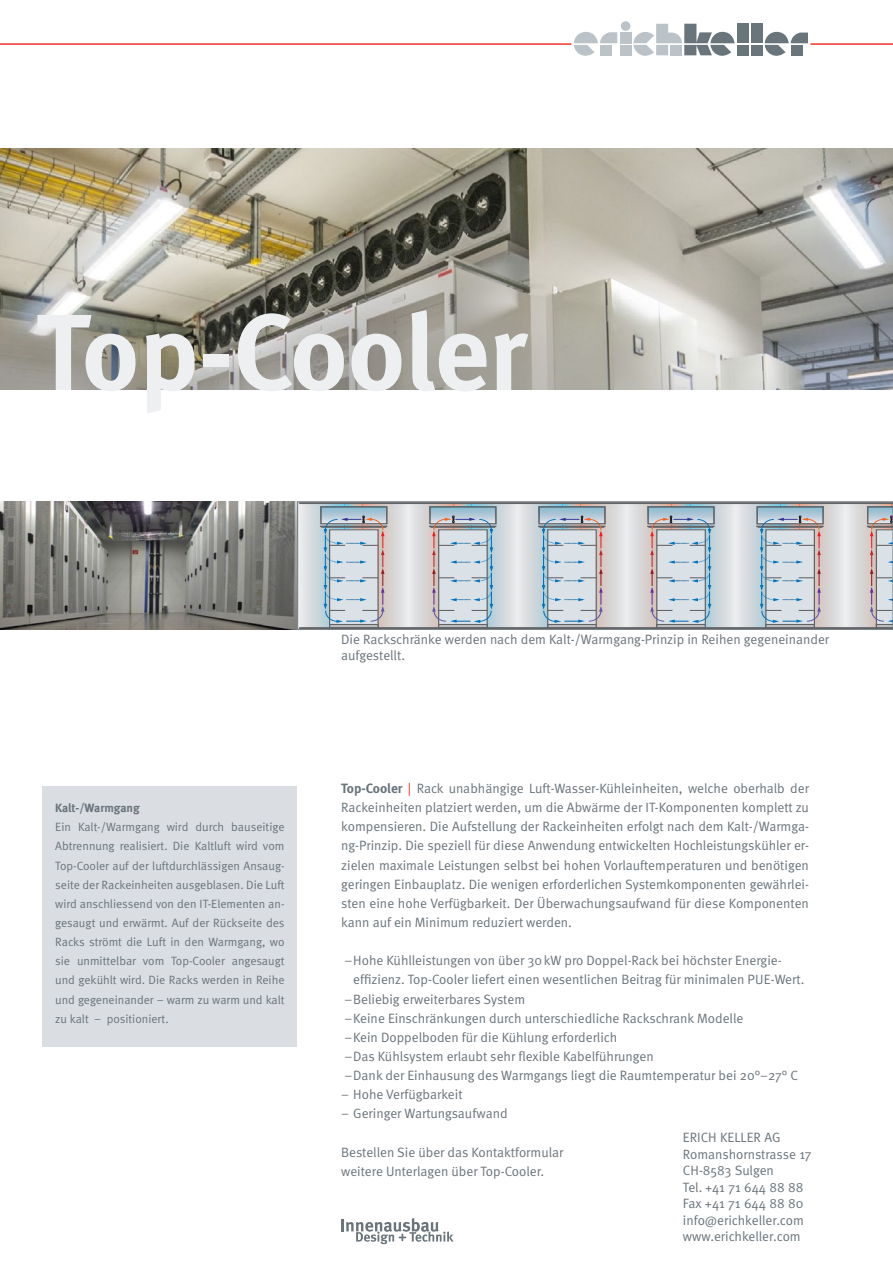
<style>
.page{position:relative;width:893px;height:1263px;background:#fff}
.page>*{position:absolute;margin:0;border:0;box-sizing:border-box;transform-origin:0 0}
.t1{font:700 108px "Meta";letter-spacing:-.005em;color:#edeff1}
.t2{font:13.5px/19.2px "Meta Normal";color:#6a747b}
.t3{font:12px/19.2px "Meta Normal";color:#6a747b;text-align:justify}
.t4{font:700 12px "Meta";letter-spacing:-.005em;color:#6a747b}
.s1{font-family:"Meta";font-weight:700}
.s2{font-family:"Meta Normal LF";color:#ee2e22}
</style>
<div class="page">
<svg style="left:574px;top:32px;width:43px;height:24px"></svg>
<svg style="left:765px;top:32px;width:43px;height:24px"></svg>
<div style="left:620px;top:45px;width:12px;height:10px;background:#bcc3c8"></div>
<div style="left:620px;top:32px;width:12px;height:11px;background:#bcc3c8"></div>
<div style="left:621px;top:21px;width:9px;height:10px;background:#bcc3c8;border-radius:50%"></div>
<svg style="left:633px;top:24px;width:102px;height:32px"></svg>
<div style="left:737px;top:45px;width:11px;height:10px;background:#6a747b"></div>
<div style="left:737px;top:24px;width:11px;height:19px;background:#6a747b"></div>
<div style="left:751px;top:24px;width:12px;height:19px;background:#6a747b"></div>
<div style="left:751px;top:45px;width:12px;height:10px;background:#6a747b"></div>
<hr style="left:810px;top:43px;width:83px;height:2px;background:#ee2e22">
<hr style="left:0;top:43px;width:571px;height:2px;background:#ee2e22">
<svg style="left:341px;top:1218px;width:112px;height:26px"></svg>
<img style="left:0;top:149px;width:893px;height:241px">
<img style="left:0;top:502px;width:297px;height:127px">
<svg style="left:581px;top:504px;width:45px;height:123px;background:#dcdada"></svg>
<div style="left:626px;top:503px;width:46px;height:125px;background:linear-gradient(to right,#dfe5e7,#d3bcb4)"></div>
<svg style="left:472px;top:504px;width:45px;height:123px;background:#d6dce0"></svg>
<div style="left:517px;top:503px;width:46px;height:125px;background:linear-gradient(to right,#e8e2e1,#9fcbdb)"></div>
<div style="left:799px;top:503px;width:45px;height:125px;background:linear-gradient(to right,#d7bdb4,#dde2e5)"></div>
<svg style="left:690px;top:504px;width:45px;height:123px;background:#d6dce0"></svg>
<div style="left:735px;top:503px;width:46px;height:125px;background:linear-gradient(to right,#e9e2e1,#a0cbdb)"></div>
<div style="left:299px;top:503px;width:46px;height:125px;background:linear-gradient(to right,#e8e2e1,#9fcada)"></div>
<svg style="left:363px;top:504px;width:45px;height:123px;background:#dcdbdb"></svg>
<div style="left:408px;top:503px;width:46px;height:125px;background:linear-gradient(to right,#dfe4e7,#d3bcb4)"></div>
<svg style="left:431px;top:508px;width:63px;height:8px"></svg>
<hr style="left:439px;top:624px;width:48px;height:4px;background:#bcbdc0">
<div style="left:438px;top:624px;width:50px;height:5px;border:1px solid #636366"></div>
<div style="left:429px;top:506px;width:67px;height:18px;border:1px solid #636366"></div>
<div style="left:846px;top:503px;width:45px;height:125px;background:linear-gradient(to right,#ddecf2,#dcac99)"></div>
<svg style="left:322px;top:508px;width:63px;height:8px"></svg>
<hr style="left:330px;top:624px;width:48px;height:4px;background:#bcbdc0">
<div style="left:329px;top:624px;width:50px;height:5px;border:1px solid #636366"></div>
<div style="left:320px;top:506px;width:67px;height:18px;border:1px solid #636366"></div>
<svg style="left:650px;top:508px;width:62px;height:8px"></svg>
<hr style="left:657px;top:624px;width:48px;height:4px;background:#bcbdc0">
<div style="left:656px;top:624px;width:50px;height:5px;border:1px solid #636366"></div>
<div style="left:648px;top:506px;width:66px;height:18px;border:1px solid #636366"></div>
<svg style="left:540px;top:508px;width:63px;height:8px"></svg>
<hr style="left:548px;top:624px;width:48px;height:4px;background:#bcbdc0">
<div style="left:547px;top:624px;width:50px;height:5px;border:1px solid #636366"></div>
<div style="left:538px;top:506px;width:67px;height:18px;border:1px solid #636366"></div>
<svg style="left:759px;top:508px;width:63px;height:8px"></svg>
<hr style="left:766px;top:624px;width:48px;height:4px;background:#bcbdc0">
<div style="left:765px;top:624px;width:50px;height:5px;border:1px solid #636366"></div>
<div style="left:757px;top:506px;width:67px;height:18px;border:1px solid #636366"></div>
<svg style="left:428px;top:516px;width:69px;height:107px;background:#bfc8d0"></svg>
<svg style="left:646px;top:516px;width:69px;height:107px;background:#bfc8cf"></svg>
<svg style="left:866px;top:506px;width:25px;height:121px;background:#c3c0c4"></svg>
<svg style="left:755px;top:516px;width:69px;height:107px;background:#bfc8d0"></svg>
<svg style="left:537px;top:516px;width:69px;height:107px;background:#bfc8d0"></svg>
<svg style="left:319px;top:516px;width:69px;height:107px;background:#bfc8d0"></svg>
<div style="left:297px;top:502px;width:596px;height:127px;border:1px solid #6a747b"></div>
<div style="left:43px;top:786px;width:254px;height:261px;background:#dadee2"></div>
<h1 class="t1" style="left:36px;top:288px;width:492px">Top-Cooler</h1>
<p class="t4" style="left:55px;top:801px;width:86px">Kalt-/Warmgang</p>
<p class="t3" style="left:55px;top:817px;width:231px">Ein Kalt-/Warmgang wird durch bauseitige Abtrennung realisiert. Die Kaltluft wird vom Top-Cooler auf der luftdurchlässigen Ansaug&shy;seite der Rackeinheiten ausgeblasen. Die Luft wird anschliessend von den IT-Elementen an&shy;gesaugt und erwärmt. Auf der Rückseite des Racks strömt die Luft in den Warmgang, wo sie unmittelbar vom Top-Cooler angesaugt und gekühlt wird. Die Racks werden in Reihe und gegeneinander – warm zu warm und kalt zu kalt – positioniert.</p>
<p class="t2" style="left:341px;top:631px;width:489px;line-height:16.2px">Die Rackschränke werden nach dem Kalt-/Warmgang-Prinzip in Reihen gegeneinander aufgestellt.</p>
<p class="t2" style="left:341px;top:779px;width:469px;text-align:justify"><span class="s1">Top-Cooler</span> <span class="s2">|</span> Rack unabhängige Luft-Wasser-Kühleinheiten, welche oberhalb der Rackeinheiten platziert werden, um die Abwärme der IT-Komponenten komplett zu kompensieren. Die Aufstellung der Rackeinheiten erfolgt nach dem Kalt-/Warmga&shy;ng-Prinzip. Die speziell für diese Anwendung entwickelten Hochleistungskühler er&shy;zielen maximale Leistungen selbst bei hohen Vorlauftemperaturen und benötigen geringen Einbauplatz. Die wenigen erforderlichen Systemkomponenten gewährlei&shy;sten eine hohe Verfügbarkeit. Der Überwachungsaufwand für diese Komponenten kann auf ein Minimum reduziert werden.</p>
<p class="t2" style="left:344px;top:951px;width:439px">–Hohe Kühlleistungen von über 30kW pro Doppel-Rack bei höchster Energie-</p>
<p class="t2" style="left:353px;top:970px;width:453px">effizienz. Top-Cooler liefert einen wesentlichen Beitrag für minimalen PUE-Wert.</p>
<p class="t2" style="left:344px;top:989px;width:182px">–Beliebig erweiterbares System</p>
<p class="t2" style="left:344px;top:1008px;width:400px">–Keine Einschränkungen durch unterschiedliche Rackschrank Modelle</p>
<p class="t2" style="left:344px;top:1027px;width:274px">–Kein Doppelboden für die Kühlung erforderlich</p>
<p class="t2" style="left:344px;top:1046px;width:311px">–Das Kühlsystem erlaubt sehr flexible Kabelführungen</p>
<p class="t2" style="left:344px;top:1066px;width:455px">–Dank der Einhausung des Warmgangs liegt die Raumtemperatur bei 20°–27° C</p>
<p class="t2" style="left:341px;top:1085px;width:123px">– Hohe Verfügbarkeit</p>
<p class="t2" style="left:341px;top:1104px;width:168px">– Geringer Wartungsaufwand</p>
<p class="t2" style="left:341px;top:1142px;width:224px">Bestellen Sie über das Kontaktformular weitere Unterlagen über Top-Cooler.</p>
<p class="t2" style="left:683px;top:1129px;width:130px;line-height:16.5px">ERICH KELLER AG<br>Romanshornstrasse 17<br>CH-8583 Sulgen<br>Tel. +41 71 644 88 88<br>Fax +41 71 644 88 80 info@erichkeller.com www.erichkeller.com</p>
</div>
